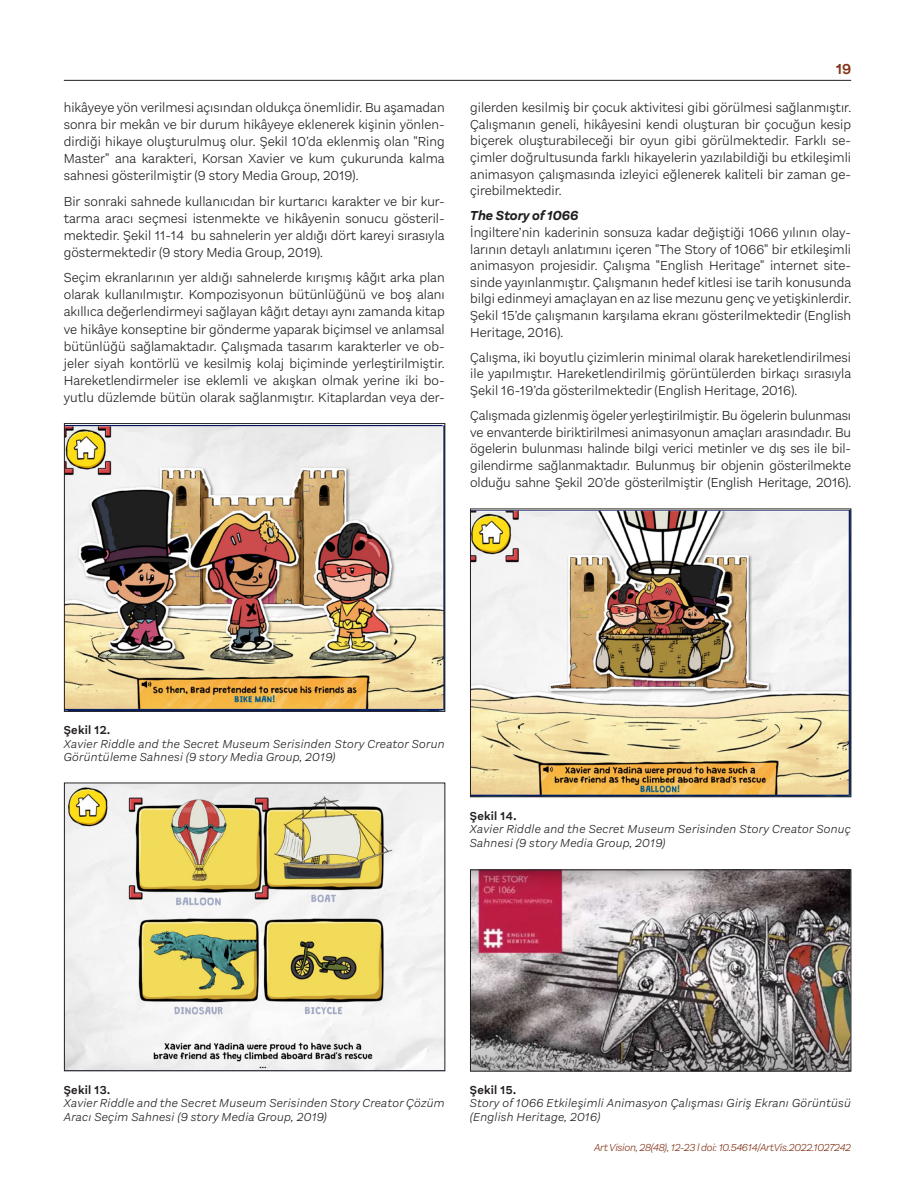
<style>
.page{position:relative;width:915px;height:1191px;background:#fff}
.page>*{position:absolute;margin:0;border:0;box-sizing:border-box;transform-origin:0 0}
.t1{font:600 15px "Aestetico";color:#823419}
.t2{font:300 13.5px/16.6px "Aestetico";color:#231f20;text-align:justify}
.t3{font:italic 700 13.5px "Aestetico";color:#231f20}
.t4{font:italic 300 12px/13.5px "Aestetico";letter-spacing:.025em;color:#231f20}
.t5{font:600 12px "Aestetico";letter-spacing:.025em;color:#231f20}
.t6{font:italic 300 10.5px "Aestetico";letter-spacing:-.025em;color:#823419}
</style>
<div class="page">
<img style="left:66px;top:425px;width:377px;height:284px">
<div style="left:64px;top:423px;width:381px;height:288px;border:1px solid #231f20"></div>
<img style="left:472px;top:511px;width:376px;height:284px">
<div style="left:470px;top:509px;width:380px;height:288px;border:1px solid #231f20"></div>
<img style="left:66px;top:784px;width:377px;height:285px">
<div style="left:64px;top:782px;width:381px;height:289px;border:1px solid #231f20"></div>
<img style="left:472px;top:871px;width:376px;height:198px">
<div style="left:470px;top:869px;width:380px;height:202px;border:1px solid #231f20"></div>
<hr style="left:64px;top:80px;width:786px;height:1px;background:#231f20">
<p class="t2" style="left:64px;top:99px;width:382px;line-height:17.1px">hikâyeye yön verilmesi açısından oldukça önemlidir. Bu aşamadan sonra bir mekân ve bir durum hikâyeye eklenerek kişinin yönlen&shy;dirdiği hikaye oluşturulmuş olur. Şekil 10’da eklenmiş olan "Ring Master" ana karakteri, Korsan Xavier ve kum çukurunda kalma sahnesi gösterilmiştir (9 story Media Group, 2019).</p>
<p class="t2" style="left:64px;top:193px;width:382px;line-height:17.1px">Bir sonraki sahnede kullanıcıdan bir kurtarıcı karakter ve bir kur&shy;tarma aracı seçmesi istenmekte ve hikâyenin sonucu gösteril&shy;mektedir. Şekil 11-14 bu sahnelerin yer aldığı dört kareyi sırasıyla göstermektedir (9 story Media Group, 2019).</p>
<p class="t2" style="left:64px;top:269px;width:382px;line-height:17.1px">Seçim ekranlarının yer aldığı sahnelerde kırışmış kâğıt arka plan olarak kullanılmıştır. Kompozisyonun bütünlüğünü ve boş alanı akıllıca değerlendirmeyi sağlayan kâğıt detayı aynı zamanda kitap ve hikâye konseptine bir gönderme yaparak biçimsel ve anlamsal bütünlüğü sağlamaktadır. Çalışmada tasarım karakterler ve ob&shy;jeler siyah kontörlü ve kesilmiş kolaj biçiminde yerleştirilmiştir.<br>Hareketlendirmeler ise eklemli ve akışkan olmak yerine iki bo&shy;yutlu düzlemde bütün olarak sağlanmıştır. Kitaplardan veya der-</p>
<p class="t1" style="left:835px;top:60px;width:17px">19</p>
<p class="t2" style="left:470px;top:99px;width:382px">gilerden kesilmiş bir çocuk aktivitesi gibi görülmesi sağlanmıştır.<br>Çalışmanın geneli, hikâyesini kendi oluşturan bir çocuğun kesip biçerek oluşturabileceği bir oyun gibi görülmektedir. Farklı se&shy;çimler doğrultusunda farklı hikayelerin yazılabildiği bu etkileşimli animasyon çalışmasında izleyici eğlenerek kaliteli bir zaman ge&shy;çirebilmektedir.</p>
<p class="t3" style="left:470px;top:208px;width:110px">The Story of 1066</p>
<p class="t2" style="left:470px;top:224px;width:382px">İngiltere’nin kaderinin sonsuza kadar değiştiği 1066 yılının olay&shy;larının detaylı anlatımını içeren "The Story of 1066" bir etkileşimli animasyon projesidir. Çalışma "English Heritage" internet site&shy;sinde yayınlanmıştır. Çalışmanın hedef kitlesi ise tarih konusunda bilgi edinmeyi amaçlayan en az lise mezunu genç ve yetişkinlerdir.<br>Şekil 15’de çalışmanın karşılama ekranı gösterilmektedir (English Heritage, 2016).</p>
<p class="t2" style="left:470px;top:349px;width:382px">Çalışma, iki boyutlu çizimlerin minimal olarak hareketlendirilmesi ile yapılmıştır. Hareketlendirilmiş görüntülerden birkaçı sırasıyla Şekil 16-19’da gösterilmektedir (English Heritage, 2016).</p>
<p class="t2" style="left:470px;top:407px;width:382px">Çalışmada gizlenmiş ögeler yerleştirilmiştir. Bu ögelerin bulunması ve envanterde biriktirilmesi animasyonun amaçları arasındadır. Bu ögelerin bulunması halinde bilgi verici metinler ve dış ses ile bil&shy;gilendirme sağlanmaktadır. Bulunmuş bir objenin gösterilmekte olduğu sahne Şekil 20’de gösterilmiştir (English Heritage, 2016).</p>
<p class="t5" style="left:64px;top:723px;width:48px">Şekil 12.</p>
<p class="t4" style="left:64px;top:737px;width:382px">Xavier Riddle and the Secret Museum Serisinden Story Creator Sorun<br>Görüntüleme Sahnesi (9 story Media Group, 2019)</p>
<p class="t5" style="left:469px;top:808px;width:48px">Şekil 14.</p>
<p class="t4" style="left:469px;top:822px;width:382px">Xavier Riddle and the Secret Museum Serisinden Story Creator Sonuç<br>Sahnesi (9 story Media Group, 2019)</p>
<p class="t5" style="left:64px;top:1082px;width:48px">Şekil 13.</p>
<p class="t4" style="left:64px;top:1096px;width:382px">Xavier Riddle and the Secret Museum Serisinden Story Creator Çözüm<br>Aracı Seçim Sahnesi (9 story Media Group, 2019)</p>
<p class="t5" style="left:469px;top:1082px;width:48px">Şekil 15.</p>
<p class="t4" style="left:469px;top:1096px;width:382px">Story of 1066 Etkileşimli Animasyon Çalışması Giriş Ekranı Görüntüsü (English Heritage, 2016)</p>
<p class="t6" style="left:593px;top:1141px;width:258px">Art Vision, 28(48), 12-23 l doi: 10.54614/ArtVis.2022.1027242</p>
</div>
